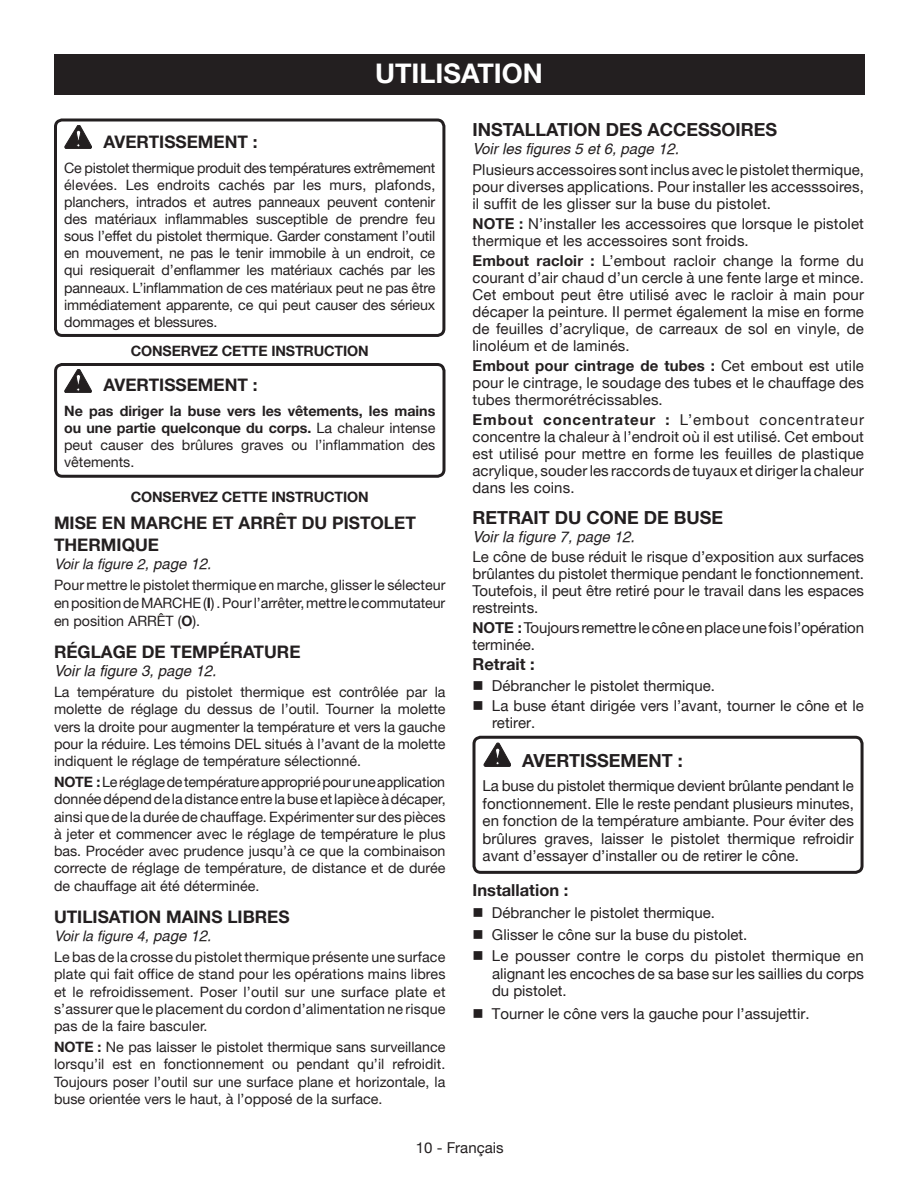
<style>
.page{position:relative;width:918px;height:1188px;background:#fff}
.page>*{position:absolute;margin:0;border:0;box-sizing:border-box;transform-origin:0 0}
.HEADING{font:700 27px "Helvetica Neue";color:#fff}
.Heading_2{font:700 18px "Helvetica Neue";color:#231f20}
.Warning{font:700 18px "Helvetica Neue";color:#231f20}
.Heading_2-2{font:700 17.25px/21.6px "Helvetica Neue";color:#231f20}
.Warning-2{font:700 17.25px "Helvetica Neue";color:#231f20}
.Body_text{font:700 16.5px "Helvetica Neue";color:#231f20}
.Body_text-2{font:15px/17px "Helvetica Neue";color:#231f20;text-align:justify}
._11_3_leading{font:15px/17px "Helvetica Neue";letter-spacing:.01em;color:#231f20;text-align:justify}
.bullets{font:15px/17.4px "Helvetica Neue";color:#231f20}
.Warning_Text{font:15px/17.4px "Helvetica Neue";color:#231f20;text-align:justify}
.see_figure{font:italic 15px "Helvetica";color:#231f20}
.Body_text-3{font:14.25px/17.1px "Helvetica Neue";color:#231f20;text-align:justify}
.Warning_Text-2{font:14.25px/17.1px "Helvetica Neue";letter-spacing:-.005em;color:#231f20;text-align:justify}
.Warning_Text-3{font:700 14.25px/17.1px "Helvetica Neue";letter-spacing:-.005em;color:#231f20;text-align:justify}
.see_figure-2{font:italic 14.25px "Helvetica";color:#231f20}
.s1{font-weight:700}
.s2{font-weight:400}
.s3{font-size:15px}
</style>
<div class="page">
<div style="left:54px;top:118px;width:391px;height:219px;border:3px solid #231f20;border-radius:7px"></div>
<div style="left:54px;top:363px;width:391px;height:115px;border:3px solid #231f20;border-radius:7px"></div>
<div style="left:54px;top:54px;width:811px;height:40px;background:#231f20"></div>
<svg style="left:65px;top:125px;width:27px;height:24px"></svg>
<svg style="left:65px;top:369px;width:26px;height:24px"></svg>
<div style="left:472px;top:736px;width:392px;height:138px;border:3px solid #231f20;border-radius:7px"></div>
<svg style="left:484px;top:743px;width:27px;height:23px"></svg>
<p class="HEADING" style="left:375px;top:56px;width:169px">UTILISATION</p>
<p class="Heading_2" style="left:472px;top:118px;width:306px">INSTALLATION DES ACCESSOIRES</p>
<p class="see_figure" style="left:472px;top:140px;width:208px">Voir les figures 5 et 6, page 12.</p>
<p class="_11_3_leading" style="left:472px;top:161px;width:393px">Plusieurs accessoires sont inclus avec le pistolet thermique, pour diverses applications. Pour installer les accesssoires, il suffit de les glisser sur la buse du pistolet.</p>
<p class="_11_3_leading" style="left:472px;top:215px;width:393px"><span class="s1">NOTE :</span> N’installer les accessoires que lorsque le pistolet thermique et les accessoires sont froids.</p>
<p class="_11_3_leading" style="left:472px;top:252px;width:393px"><span class="s1">Embout racloir :</span> L’embout racloir change la forme du courant d’air chaud d’un cercle à une fente large et mince.<br>Cet embout peut être utilisé avec le racloir à main pour décaper la peinture. Il permet également la mise en forme de feuilles d’acrylique, de carreaux de sol en vinyle, de linoléum et de laminés.</p>
<p class="Body_text-2" style="left:472px;top:357px;width:393px"><span class="s1">Embout pour cintrage de tubes :</span> Cet embout est utile pour le cintrage, le soudage des tubes et le chauffage des tubes thermorétrécissables.</p>
<p class="Body_text-2" style="left:472px;top:411px;width:393px"><span class="s1">Embout concentrateur :</span> L’embout concentrateur concentre la chaleur à l’endroit où il est utilisé. Cet embout est utilisé pour mettre en forme les feuilles de plastique acrylique, souder les raccords de tuyaux et diriger la chaleur dans les coins.</p>
<p class="Heading_2" style="left:472px;top:506px;width:252px">RETRAIT DU CONE DE BUSE</p>
<p class="see_figure" style="left:472px;top:528px;width:164px">Voir la figure 7, page 12.</p>
<p class="Body_text-2" style="left:472px;top:548px;width:393px">Le cône de buse réduit le risque d’exposition aux surfaces brûlantes du pistolet thermique pendant le fonctionnement.<br>Toutefois, il peut être retiré pour le travail dans les espaces restreints.</p>
<p class="Body_text-2" style="left:472px;top:619px;width:393px"><span class="s1">NOTE :</span> Toujours remettre le cône en place une fois l’opération terminée.</p>
<p class="Body_text" style="left:472px;top:654px;width:64px">Retrait :</p>
<p class="bullets" style="left:472px;top:676px;width:244px">■ Débrancher le pistolet thermique.</p>
<p class="bullets" style="left:492px;top:697px;width:373px;line-height:17px;text-indent:-20px">■ La buse étant dirigée vers l’avant, tourner le cône et le retirer.</p>
<p class="Warning" style="left:522px;top:749px;width:162px">AVERTISSEMENT :</p>
<p class="Warning_Text" style="left:483px;top:777px;width:373px">La buse du pistolet thermique devient brûlante pendant le fonctionnement. Elle le reste pendant plusieurs minutes, en fonction de la température ambiante. Pour éviter des brûlures graves, laisser le pistolet thermique refroidir avant d’essayer d’installer ou de retirer le cône.</p>
<p class="Body_text" style="left:472px;top:880px;width:97px">Installation :</p>
<p class="bullets" style="left:472px;top:903px;width:244px">■ Débrancher le pistolet thermique.</p>
<p class="bullets" style="left:472px;top:925px;width:276px">■ Glisser le cône sur la buse du pistolet.</p>
<p class="bullets" style="left:492px;top:947px;width:374px;text-align:justify;text-indent:-20px">■ Le pousser contre le corps du pistolet thermique en alignant les encoches de sa base sur les saillies du corps du pistolet.</p>
<p class="bullets" style="left:472px;top:1005px;width:339px">■ Tourner le cône vers la gauche pour l’assujettir.</p>
<p class="Warning-2" style="left:104px;top:132px;width:156px">AVERTISSEMENT :</p>
<p class="Warning_Text-2" style="left:64px;top:159px;width:373px">Ce pistolet thermique produit des températures extrêmement élevées. Les endroits cachés par les murs, plafonds, planchers, intrados et autres panneaux peuvent contenir des matériaux inflammables susceptible de prendre feu sous l’effet du pistolet thermique. Garder constament l’outil en mouvement, ne pas le tenir immobile à un endroit, ce qui resiquerait d’enflammer les matériaux cachés par les panneaux. L’inflammation de ces matériaux peut ne pas être immédiatement apparente, ce qui peut causer des sérieux dommages et blessures.</p>
<p class="Warning_Text-3" style="left:131px;top:342px;width:239px">CONSERVEZ CETTE INSTRUCTION</p>
<p class="Warning-2" style="left:104px;top:375px;width:156px">AVERTISSEMENT :</p>
<p class="Warning_Text-3" style="left:64px;top:402px;width:373px">Ne pas diriger la buse vers les vêtements, les mains ou une partie quelconque du corps. <span class="s2">La chaleur intense peut causer des brûlures graves ou l’inflammation des vêtements.</span></p>
<p class="Warning_Text-3" style="left:131px;top:489px;width:239px">CONSERVEZ CETTE INSTRUCTION</p>
<p class="Heading_2-2" style="left:54px;top:512px;width:363px">MISE EN MARCHE ET ARRÊT DU PISTOLET<br>THERMIQUE</p>
<p class="see_figure-2" style="left:54px;top:556px;width:159px">Voir la figure 2<span class="s3">, page 12</span>.</p>
<p class="Body_text-3" style="left:54px;top:576px;width:393px;line-height:17.5px">Pour mettre le pistolet thermique en marche, glisser le sélecteur en position de MARCHE (<span class="s1">I</span>) . Pour l’arrêter, mettre le commutateur en position ARRÊT (<span class="s1">O</span>).</p>
<p class="Heading_2-2" style="left:54px;top:640px;width:248px">RÉGLAGE DE TEMPÉRATURE</p>
<p class="see_figure" style="left:54px;top:662px;width:164px">Voir la figure 3, page 12.</p>
<p class="Body_text-3" style="left:54px;top:684px;width:393px">La température du pistolet thermique est contrôlée par la molette de réglage du dessus de l’outil. Tourner la molette vers la droite pour augmenter la température et vers la gauche pour la réduire. Les témoins DEL situés à l’avant de la molette indiquent le réglage de température sélectionné.</p>
<p class="Body_text-3" style="left:54px;top:773px;width:393px"><span class="s1">NOTE :</span> Le réglage de température approprié pour une application donnée dépend de la distance entre la buse et lapièce à décaper, ainsi que de la durée de chauffage. Expérimenter sur des pièces à jeter et commencer avec le réglage de température le plus bas. Procéder avec prudence jusqu’à ce que la combinaison correcte de réglage de température, de distance et de durée de chauffage ait été déterminée.</p>
<p class="Heading_2-2" style="left:54px;top:905px;width:237px">UTILISATION MAINS LIBRES</p>
<p class="see_figure-2" style="left:54px;top:927px;width:159px">Voir la figure 4<span class="s3">, page 12</span>.</p>
<p class="Body_text-3" style="left:54px;top:949px;width:393px">Le bas de la crosse du pistolet thermique présente une surface plate qui fait office de stand pour les opérations mains libres et le refroidissement. Poser l’outil sur une surface plate et s’assurer que le placement du cordon d’alimentation ne risque pas de la faire basculer.</p>
<p class="Warning_Text-2" style="left:54px;top:1039px;width:393px"><span class="s1">NOTE :</span> Ne pas laisser le pistolet thermique sans surveillance lorsqu’il est en fonctionnement ou pendant qu’il refroidit.<br>Toujours poser l’outil sur une surface plane et horizontale, la buse orientée vers le haut, à l’opposé de la surface.</p>
<p class="_11_3_leading" style="left:416px;top:1139px;width:89px">10 - Français</p>
</div>
